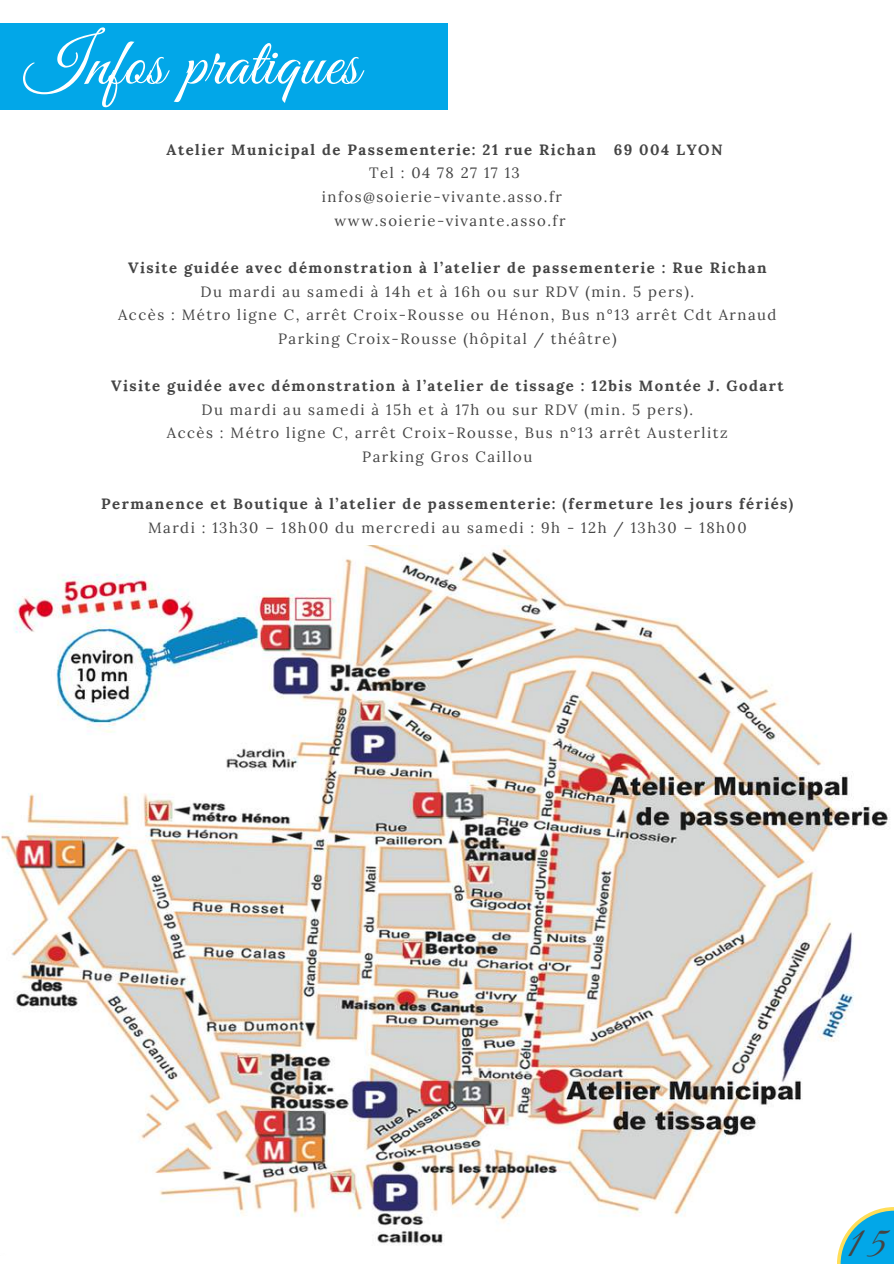
<style>
.page{position:relative;width:894px;height:1264px;background:#fff}
.page>*{position:absolute;margin:0;border:0;box-sizing:border-box;transform-origin:0 0}
.t1{font:67.5px "Great Vibes";letter-spacing:.01em;color:#fff}
.t2{font:45px "Great Vibes";color:#444}
.t3{font:14.85px/23.7px "Lora";letter-spacing:.1em;color:#444;text-align:center}
.t4{font:700 14.85px "Lora";letter-spacing:.1em;color:#444}
</style>
<div class="page">
<div style="left:0;top:24px;width:447px;height:85px;background:#02a7e8"></div>
<img style="left:1px;top:546px;width:889px;height:700px">
<svg style="left:837px;top:1207px;width:56px;height:56px"></svg>
<h1 class="t1" style="left:24px;top:26px;width:336px">Infos pratiques</h1>
<p class="t4" style="left:166px;top:140px;width:557px">Atelier Municipal de Passementerie: 21 rue Richan 69 004 LYON</p>
<p class="t3" style="left:369px;top:161px;width:152px">Tel : 04 78 27 17 13</p>
<p class="t3" style="left:322px;top:185px;width:241px">infos@soierie-vivante.asso.fr</p>
<p class="t3" style="left:334px;top:208px;width:232px">www.soierie-vivante.asso.fr</p>
<p class="t4" style="left:128px;top:258px;width:640px">Visite guidée avec démonstration à l’atelier de passementerie : Rue Richan</p>
<p class="t3" style="left:118px;top:279px;width:659px">Du mardi au samedi à 14h et à 16h ou sur RDV (min. 5 pers).<br>Accès : Métro ligne C, arrêt Croix-Rousse ou Hénon, Bus n°13 arrêt Cdt Arnaud<br>Parking Croix-Rousse (hôpital / théâtre)</p>
<p class="t4" style="left:111px;top:376px;width:673px">Visite guidée avec démonstration à l’atelier de tissage : 12bis Montée J. Godart</p>
<p class="t3" style="left:167px;top:397px;width:562px">Du mardi au samedi à 15h et à 17h ou sur RDV (min. 5 pers).<br>Accès : Métro ligne C, arrêt Croix-Rousse, Bus n°13 arrêt Austerlitz<br>Parking Gros Caillou</p>
<p class="t4" style="left:101px;top:494px;width:693px">Permanence et Boutique à l’atelier de passementerie: (fermeture les jours fériés)</p>
<p class="t3" style="left:148px;top:516px;width:600px">Mardi : 13h30 – 18h00 du mercredi au samedi : 9h - 12h / 13h30 – 18h00</p>
<h2 class="t2" style="left:845px;top:1218px;width:43px">15</h2>
</div>
